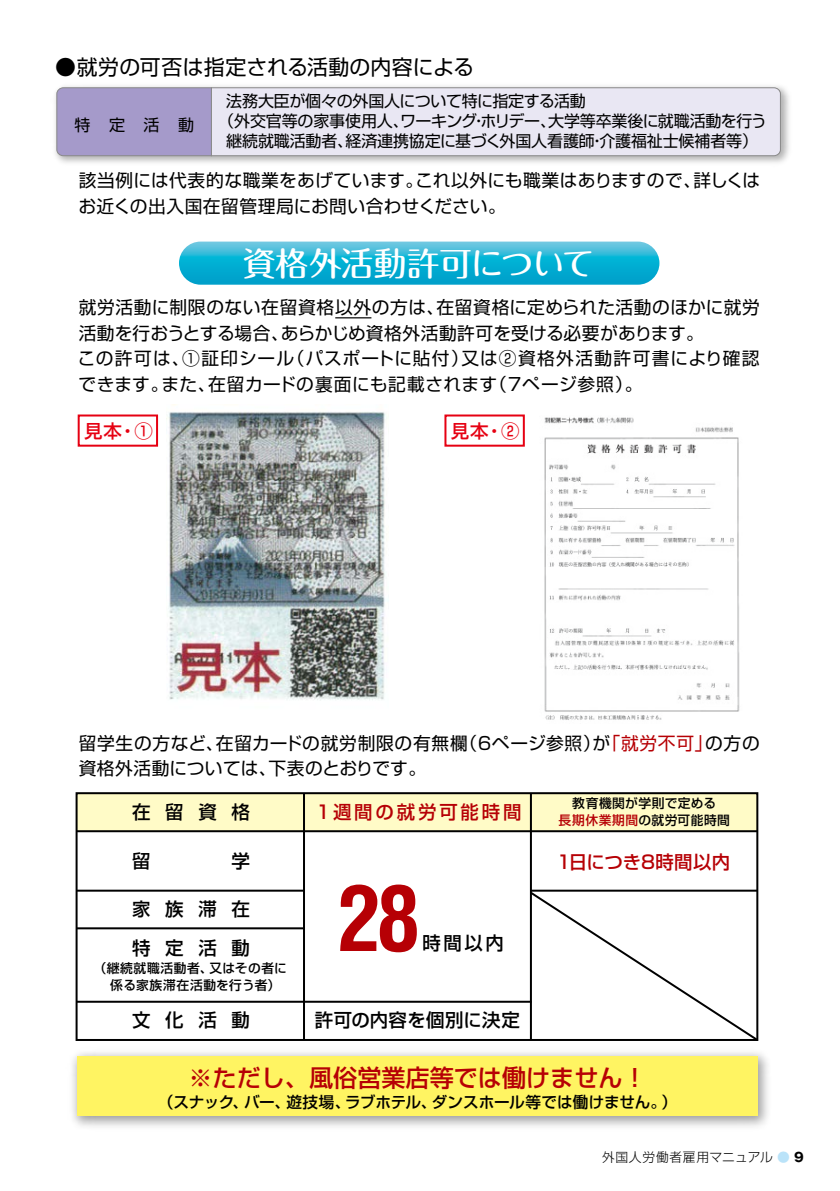
<style>
.page{position:relative;width:840px;height:1191px;background:#fff}
.page>*{position:absolute;margin:0;border:0;box-sizing:border-box;transform-origin:0 0}
.t1{font:500 33px "Maru Fo Pro";letter-spacing:-.035em;color:#fff}
.t2{font:500 24px "Shin Go Pro";color:#b60005}
.t3{font:20.8px "Shin Go Pro";letter-spacing:.005em;color:#000}
.t4{font:500 18.4px "Shin Go Pro";letter-spacing:.14em;color:#000}
.t5{font:500 18.4px "Shin Go Pro";letter-spacing:.015em;color:#000}
.t6{font:500 18.4px "Shin Go Pro";letter-spacing:.155em;color:#b60005}
.t7{font:500 18.4px "Shin Go Pro";color:#b60005}
.t8{font:500 18.4px/38.2px "Shin Go Pro";letter-spacing:.8em;color:#000}
.t9{font:500 18.4px "Shin Go Pro";color:#e60012}
.t10{font:17.8px/25.6px "Shin Go Pro";letter-spacing:.03em;color:#000}
.t11{font:16px "Shin Go Pro";letter-spacing:-.01em;color:#000}
.t12{font:500 15.6px "Shin Go Pro";letter-spacing:-.01em;color:#000}
.t13{font:500 12.8px/17px "Shin Go Pro";letter-spacing:.035em;color:#000}
.t14{font:300 12.8px "Shin Go Pro";letter-spacing:.04em;color:#000}
.s1{color:#b60005}
.s2{color:#bae3f9}
.s3{font-family:"Gothic MB101 Pro";font-weight:700}
</style>
<div class="page">
<img style="left:55px;top:86px;width:734px;height:77px">
<svg style="left:56px;top:87px;width:725px;height:70px;background:#d7d3e6"></svg>
<img style="left:72px;top:1052px;width:696px;height:75px">
<div style="left:77px;top:1056px;width:680px;height:59px;background:#fff462"></div>
<div style="left:77px;top:794px;width:680px;height:37px;background:#fffbc7"></div>
<svg style="left:340px;top:884px;width:76px;height:68px"></svg>
<hr style="left:77px;top:830px;width:680px;height:2px;background:#000">
<hr style="left:77px;top:889px;width:228px;height:2px;background:#000">
<hr style="left:530px;top:889px;width:226px;height:2px;background:#000">
<hr style="left:77px;top:927px;width:228px;height:2px;background:#000">
<hr style="left:77px;top:1000px;width:454px;height:2px;background:#000">
<hr style="left:303px;top:793px;width:2px;height:246px;background:#000">
<hr style="left:529px;top:793px;width:2px;height:246px;background:#000">
<svg style="left:528px;top:890px;width:231px;height:151px"></svg>
<div style="left:75px;top:792px;width:682px;height:249px;border:2px solid #000"></div>
<div style="left:78px;top:414px;width:80px;height:33px;border:2px solid #e60012"></div>
<div style="left:444px;top:414px;width:80px;height:33px;border:2px solid #e60012"></div>
<img style="left:166px;top:412px;width:220px;height:289px">
<img style="left:544px;top:417px;width:196px;height:303px">
<hr style="left:335px;top:317px;width:36px;height:1px;background:#000">
<svg style="left:179px;top:241px;width:480px;height:44px;background:#23b4d6"></svg>
<p class="t3" style="left:55px;top:50px;width:420px">●就労の可否は指定される活動の内容による</p>
<p class="t11" style="left:75px;top:111px;width:121px">特定活動</p>
<p class="t11" style="left:226px;top:88px;width:361px">法務大臣が個々の外国人について特に指定する活動</p>
<p class="t11" style="left:218px;top:108px;width:549px">（外交官等の家事使用人、ワーキング・ホリデー、大学等卒業後に就職活動を行う</p>
<p class="t11" style="left:226px;top:128px;width:533px">継続就職活動者、経済連携協定に基づく外国人看護師・介護福祉士候補者等）</p>
<p class="t10" style="left:78px;top:165px;width:682px">該当例には代表的な職業をあげています。これ以外にも職業はありますので、詳しくはお近くの出入国在留管理局にお問い合わせください。</p>
<h1 class="t1" style="left:242px;top:237px;width:353px">資格外活動許可について</h1>
<p class="t10" style="left:78px;top:292px;width:683px">就労活動に制限のない在留資格以外の方は、在留資格に定められた活動のほかに就労活動を行おうとする場合、あらかじめ資格外活動許可を受ける必要があります。<br>この許可は、①証印シール（パスポートに貼付）又は②資格外活動許可書により確認できます。また、在留カードの裏面にも記載されます（７ページ参照）。</p>
<p class="t9" style="left:84px;top:416px;width:70px">見本・①</p>
<p class="t9" style="left:450px;top:416px;width:70px">見本・②</p>
<p class="t10" style="left:79px;top:728px;width:682px">留学生の方など、在留カードの就労制限の有無欄（６ページ参照）が<span class="s1">「就労不可」</span>の方の資格外活動については、下表のとおりです。</p>
<p class="t4" style="left:132px;top:796px;width:119px">在留資格</p>
<p class="t6" style="left:316px;top:796px;width:207px">1週間の就労可能時間</p>
<p class="t4" style="left:132px;top:845px;width:20px">留</p>
<p class="t4" style="left:231px;top:845px;width:20px">学</p>
<p class="t8" style="left:132px;top:888px;width:119px">家族滞在特定活動</p>
<p class="t4" style="left:422px;top:927px;width:83px">時間以内</p>
<p class="t13" style="left:110px;top:958px;width:178px;text-indent:-17px">（継続就職活動者、又はその者に係る家族滞在活動を行う者）</p>
<p class="t4" style="left:132px;top:1004px;width:119px">文化活動</p>
<p class="t5" style="left:314px;top:1004px;width:206px">許可の内容を個別に決定</p>
<p class="t13" style="left:558px;top:793px;width:173px;text-align:center">教育機関が学則で定める<br><span class="s1">長期休業期間</span>の就労可能時間</p>
<p class="t7" style="left:556px;top:847px;width:175px">1日につき8時間以内</p>
<h2 class="t2" style="left:188px;top:1057px;width:459px">※ただし、風俗営業店等では働けません！</h2>
<p class="t12" style="left:158px;top:1089px;width:520px">（スナック、バー、遊技場、ラブホテル、ダンスホール等では働けません。）</p>
<p class="t14" style="left:601px;top:1146px;width:203px">外国人労働者雇用マニュアル <span class="s2">●</span> <span class="s3">9</span></p>
</div>
